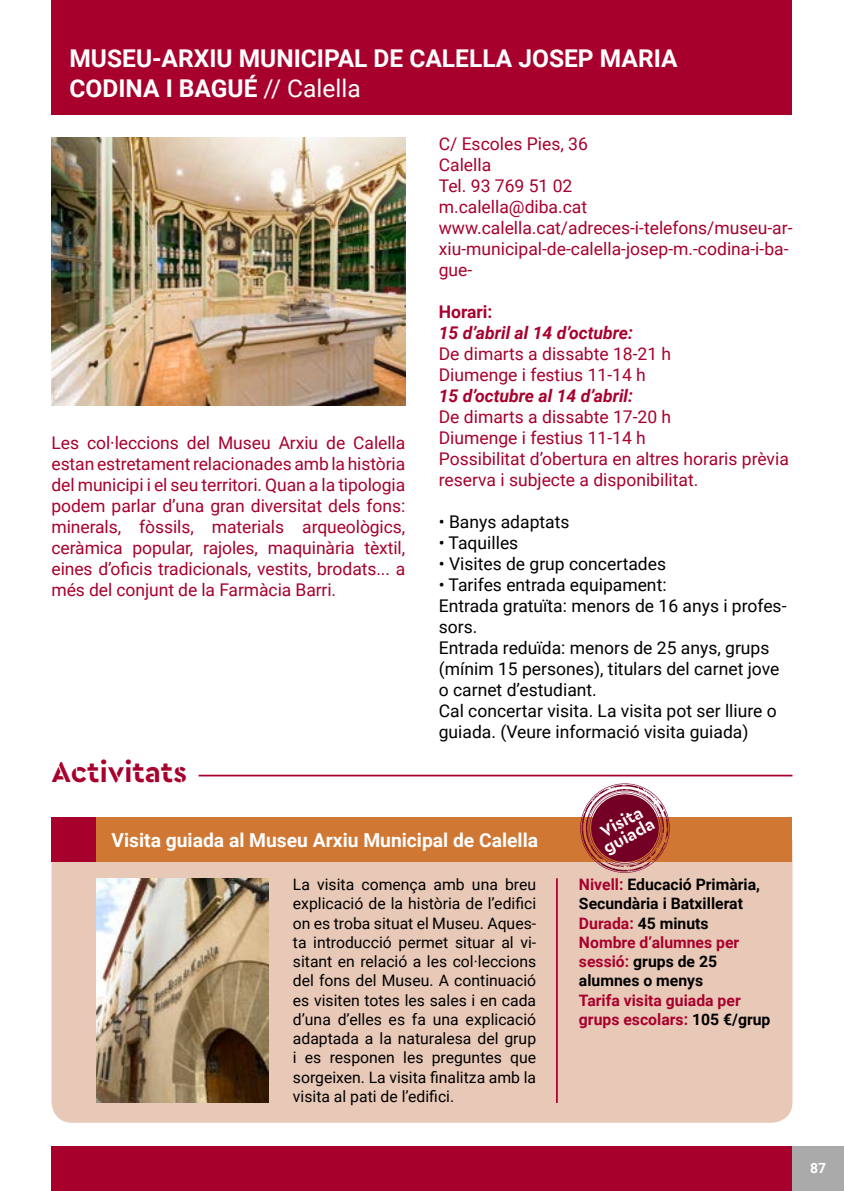
<style>
.page{position:relative;width:844px;height:1191px;background:#fff}
.page>*{position:absolute;margin:0;border:0;box-sizing:border-box;transform-origin:0 0}
.t1{font:700 29.75px "Cera Stencil";color:#a8002d}
.t2{font:700 24.5px/29.8px "Roboto";color:#fff}
.t3{font:700 19.25px "Roboto";color:#fff}
.t4{font:17.5px/21px "Roboto";color:#a8002d}
.t5{font:17.5px/21px "Roboto";color:#000}
.t6{font:italic 700 17.5px "Roboto";color:#a8002d}
.t7{font:700 17.5px "Roboto";color:#a8002d}
.t8{font:700 17.32px/15.8px "Cera Stencil";color:#fff}
.t9{font:15.75px/19.2px "Roboto";color:#000;text-align:justify}
.t10{font:700 15.75px/19.2px "Roboto";color:#000}
.t11{font:700 15.75px/19.2px "Roboto";color:#a8002d}
.t12{font:700 14px "Roboto";color:#fff}
.s1{font-weight:400}
.s2{color:#a8002d}
.s3{color:#000}
</style>
<div class="page">
<div style="left:792px;top:1146px;width:51px;height:45px;background:#aaa"></div>
<div style="left:51px;top:0;width:741px;height:114px;background:#a8002d"></div>
<div style="left:51px;top:1146px;width:741px;height:45px;background:#a8002d"></div>
<img style="left:51px;top:137px;width:354px;height:269px">
<div style="left:51px;top:862px;width:741px;height:260px;background:#e8c8b7"></div>
<div style="left:51px;top:817px;width:741px;height:45px;background:#d07733"></div>
<div style="left:51px;top:817px;width:45px;height:45px;background:#a8002d"></div>
<hr style="left:556px;top:878px;width:1px;height:224px;background:#a8002d">
<hr style="left:198px;top:774px;width:594px;height:2px;background:#a8002d">
<img style="left:96px;top:878px;width:172px;height:225px">
<svg style="left:578px;top:783px;width:93px;height:91px"></svg>
<h2 class="t2" style="left:69px;top:42px;width:609px">MUSEU-ARXIU MUNICIPAL DE CALELLA JOSEP MARIA<br>CODINA I BAGUÉ <span class="s1">// Calella</span></h2>
<p class="t4" style="left:438px;top:133px;width:355px">C/ Escoles Pies, 36<br>Calella<br>Tel. 93 769 51 02<br>m.calella@diba.cat www.calella.cat/adreces-i-telefons/museu-ar&shy;xiu-municipal-de-calella-josep-m.-codina-i-ba&shy;gue-</p>
<p class="t7" style="left:438px;top:300px;width:55px">Horari:</p>
<p class="t6" style="left:438px;top:321px;width:196px">15 d’abril al 14 d’octubre:</p>
<p class="t4" style="left:438px;top:343px;width:234px">De dimarts a dissabte 18-21 h<br>Diumenge i festius 11-14 h</p>
<p class="t6" style="left:438px;top:384px;width:196px">15 d’octubre al 14 d’abril:</p>
<p class="t4" style="left:438px;top:406px;width:351px">De dimarts a dissabte 17-20 h<br>Diumenge i festius 11-14 h<br>Possibilitat d’obertura en altres horaris prèvia reserva i subjecte a disponibilitat.</p>
<p class="t5" style="left:438px;top:511px;width:132px">• Banys adaptats</p>
<p class="t5" style="left:438px;top:532px;width:81px">• Taquilles</p>
<p class="t5" style="left:438px;top:553px;width:229px">• Visites de grup concertades</p>
<p class="t5" style="left:438px;top:574px;width:349px">• Tarifes entrada equipament:<br>Entrada gratuïta: menors de 16 anys i profes&shy;sors.<br>Entrada reduïda: menors de 25 anys, grups (mínim 15 persones), titulars del carnet jove o carnet d’estudiant.<br>Cal concertar visita. La visita pot ser lliure o guiada. (Veure informació visita guiada)</p>
<p class="t4" style="left:51px;top:432px;width:355px;text-align:justify">Les col·leccions del Museu Arxiu de Calella estan estretament relacionades amb la història del municipi i el seu territori. Quan a la tipologia podem parlar d’una gran diversitat dels fons: minerals, fòssils, materials arqueològics, ceràmica popular, rajoles, maquinària tèxtil, eines d’oficis tradicionals, vestits, brodats... a més del conjunt de la Farmàcia Barri.</p>
<h1 class="t1" style="left:51px;top:752px;width:137px">Activitats</h1>
<p class="t3" style="left:111px;top:826px;width:428px">Visita guiada al Museu Arxiu Municipal de Calella</p>
<p class="t8" style="left:593px;top:827px;width:57px;rotate:-28deg">Visita guiada</p>
<p class="t9" style="left:293px;top:874px;width:245px">La visita comença amb una breu explicació de la història de l’edifici on es troba situat el Museu. Aques&shy;ta introducció permet situar al vi&shy;sitant en relació a les col·leccions del fons del Museu. A continuació es visiten totes les sales i en cada d’una d’elles es fa una explicació adaptada a la naturalesa del grup i es responen les preguntes que sorgeixen. La visita finalitza amb la visita al pati de l’edifici.</p>
<p class="t10" style="left:579px;top:874px;width:183px"><span class="s2">Nivell:</span> Educació Primària,<br>Secundària i Batxillerat<br><span class="s2">Durada:</span> 45 minuts<br><span class="s2">Nombre d’alumnes per sessió:</span> grups de 25 alumnes o menys</p>
<p class="t11" style="left:579px;top:989px;width:193px">Tarifa visita guiada per grups escolars: <span class="s3">105 €/grup</span></p>
<p class="t12" style="left:810px;top:1158px;width:18px">87</p>
</div>
